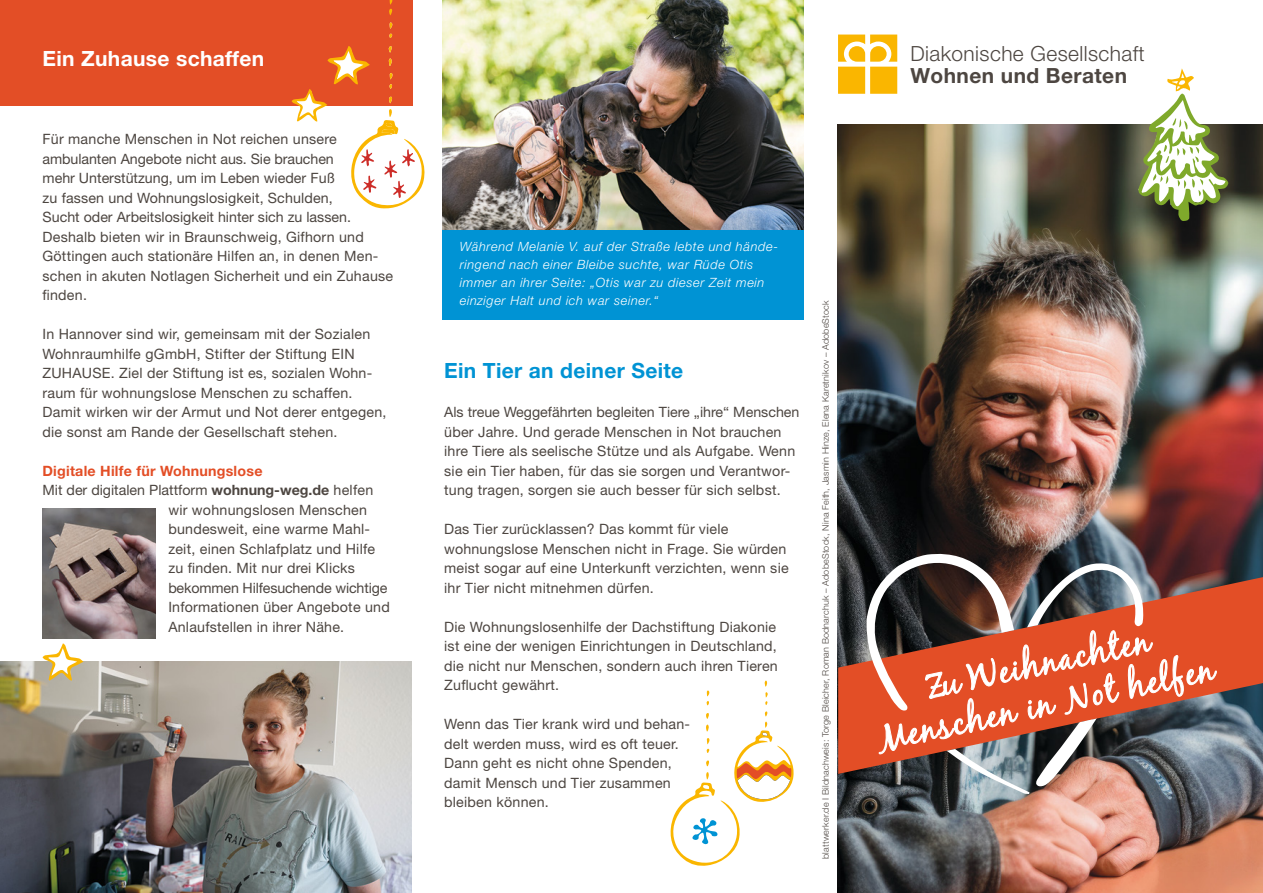
<style>
.page{position:relative;width:1263px;height:893px;background:#fff}
.page>*{position:absolute;margin:0;border:0;box-sizing:border-box;transform-origin:0 0}
.t1{font:700 21px "Helvetica Neue LT Std";letter-spacing:.015em;color:#0093d4}
.t2{font:700 21px "Helvetica Neue LT Std";letter-spacing:.015em;color:#fff}
.t3{font:300 20.85px "Helvetica Neue LT Pro";letter-spacing:.02em;color:#4d4641}
.t4{font:700 20.85px "Helvetica Neue LT Pro";letter-spacing:.02em;color:#4d4641}
.t5{font:14.25px/19.5px "Helvetica Neue LT Std";letter-spacing:.015em;color:#4d4641}
.t6{font:14.25px "Helvetica Neue LT Std";letter-spacing:-.01em;color:#4d4641}
.t7{font:700 14.25px "Helvetica Neue LT Std";letter-spacing:.015em;color:#e34e26}
.t8{font:italic 300 12.75px/18px "Helvetica Neue LT Std";letter-spacing:.05em;color:#fff}
.t9{font:300 9px "Helvetica Neue LT Std";letter-spacing:.015em;color:#4d4641}
.s1{font-weight:700}
</style>
<div class="page">
<img style="left:838px;top:125px;width:425px;height:768px">
<div style="left:0;top:0;width:412px;height:105px;background:#e34e26"></div>
<div style="left:442px;top:0;width:362px;height:320px;background:#0093d4"></div>
<img style="left:442px;top:0;width:362px;height:230px">
<img style="left:0;top:662px;width:411px;height:231px">
<svg style="left:1138px;top:68px;width:90px;height:153px"></svg>
<svg style="left:43px;top:643px;width:40px;height:38px"></svg>
<svg style="left:706px;top:690px;width:4px;height:15px"></svg>
<svg style="left:765px;top:680px;width:2px;height:6px"></svg>
<svg style="left:765px;top:692px;width:3px;height:13px"></svg>
<svg style="left:670px;top:711px;width:124px;height:155px"></svg>
<svg style="left:389px;top:22px;width:4px;height:16px"></svg>
<svg style="left:292px;top:46px;width:133px;height:163px"></svg>
<svg style="left:389px;top:0;width:4px;height:15px"></svg>
<svg style="left:838px;top:577px;width:425px;height:197px;background:#9e5443"></svg>
<img style="left:43px;top:509px;width:113px;height:129px">
<img style="left:866px;top:552px;width:351px;height:242px">
<svg style="left:838px;top:35px;width:59px;height:59px"></svg>
<h1 class="t2" style="left:43px;top:46px;width:223px">Ein Zuhause schaffen</h1>
<p class="t5" style="left:43px;top:129px;width:352px">Für manche Menschen in Not reichen unsere ambulanten Angebote nicht aus. Sie brauchen<br>mehr Unterstützung, um im Leben wieder Fuß<br>zu fassen und Wohnungslosigkeit, Schulden,<br>Sucht oder Arbeitslosigkeit hinter sich zu lassen.<br>Deshalb bieten wir in Braunschweig, Gifhorn und Göttingen auch stationäre Hilfen an, in denen Men&shy;schen in akuten Notlagen Sicherheit und ein Zuhause finden.</p>
<p class="t5" style="left:43px;top:324px;width:345px">In Hannover sind wir, gemeinsam mit der Sozialen Wohnraumhilfe gGmbH, Stifter der Stiftung EIN ZUHAUSE. Ziel der Stiftung ist es, sozialen Wohn&shy;raum für wohnungslose Menschen zu schaffen.<br>Damit wirken wir der Armut und Not derer entgegen, die sonst am Rande der Gesellschaft stehen.</p>
<p class="t7" style="left:43px;top:462px;width:221px">Digitale Hilfe für Wohnungslose</p>
<p class="t5" style="left:43px;top:480px;width:332px">Mit der digitalen Plattform <span class="s1">wohnung-weg.de</span> helfen</p>
<p class="t5" style="left:168px;top:500px;width:200px">wir wohnungslosen Menschen</p>
<p class="t5" style="left:168px;top:519px;width:203px">bundesweit, eine warme Mahl-</p>
<p class="t5" style="left:168px;top:539px;width:208px">zeit, einen Schlafplatz und Hilfe</p>
<p class="t5" style="left:168px;top:558px;width:188px">zu finden. Mit nur drei Klicks</p>
<p class="t6" style="left:168px;top:579px;width:221px">bekommen Hilfesuchende wichtige</p>
<p class="t5" style="left:168px;top:597px;width:223px">Informationen über Angebote und</p>
<p class="t5" style="left:168px;top:616px;width:177px">Anlaufstellen in ihrer Nähe.</p>
<p class="t8" style="left:460px;top:237px;width:320px">Während Melanie V. auf der Straße lebte und hände&shy;ringend nach einer Bleibe suchte, war Rüde Otis immer an ihrer Seite: „Otis war zu dieser Zeit mein einziger Halt und ich war seiner.“</p>
<h1 class="t1" style="left:444px;top:358px;width:241px">Ein Tier an deiner Seite</h1>
<p class="t5" style="left:444px;top:402px;width:357px">Als treue Weggefährten begleiten Tiere „ihre“ Menschen über Jahre. Und gerade Menschen in Not brauchen ihre Tiere als seelische Stütze und als Aufgabe. Wenn sie ein Tier haben, für das sie sorgen und Verantwor&shy;tung tragen, sorgen sie auch besser für sich selbst.</p>
<p class="t5" style="left:444px;top:519px;width:346px">Das Tier zurücklassen? Das kommt für viele wohnungslose Menschen nicht in Frage. Sie würden meist sogar auf eine Unterkunft verzichten, wenn sie ihr Tier nicht mitnehmen dürfen.</p>
<p class="t5" style="left:444px;top:617px;width:335px;text-align:justify">Die Wohnungslosenhilfe der Dachstiftung Diakonie ist eine der wenigen Einrichtungen in Deutschland, die nicht nur Menschen, sondern auch ihren Tieren Zuflucht gewährt.</p>
<p class="t5" style="left:444px;top:714px;width:247px">Wenn das Tier krank wird und behan&shy;delt werden muss, wird es oft teuer.<br>Dann geht es nicht ohne Spenden, damit Mensch und Tier zusammen bleiben können.</p>
<p class="t9" style="left:820px;top:859px;width:560px;rotate:-90deg">blattwerker.de I Bildnachweis: Torge Bleicher, Roman Bodnarchuk – AdobeStock, Nina Feith, Jasmin Hinze, Elena Karetnikov – AdobeStock</p>
<h2 class="t3" style="left:910px;top:41px;width:236px">Diakonische Gesellschaft</h2>
<h2 class="t4" style="left:910px;top:62px;width:218px">Wohnen und Beraten</h2>
</div>
